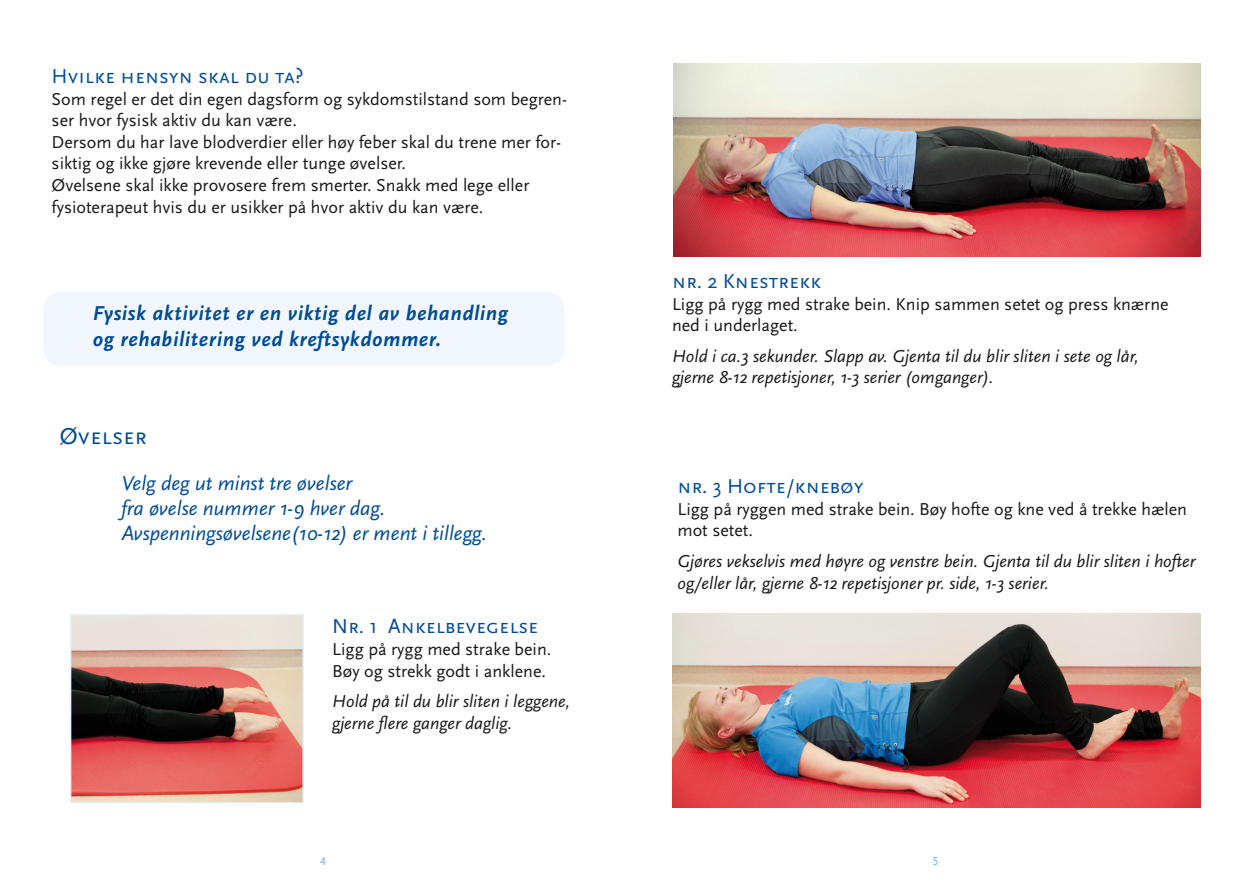
<style>
.page{position:relative;width:1259px;height:893px;background:#fff}
.page>*{position:absolute;margin:0;border:0;box-sizing:border-box;transform-origin:0 0}
.t1{font:24px "Scala Sans Caps";color:#004c93}
.t2{font:italic 21px "Scala Sans";color:#004c93}
.t3{font:italic 700 21px/25.2px "Scala Sans";letter-spacing:.03em;color:#004c93}
.t4{font:21px "Scala Sans Caps";color:#004c93}
.t5{font:18px/21.6px "Scala Sans";color:#1a171c}
.t6{font:italic 18px/21.6px "Scala Sans";color:#1a171c}
.t7{font:12px "Scala Sans LF";color:#7ab2dd}
</style>
<div class="page">
<img style="left:73px;top:617px;width:228px;height:183px">
<div style="left:70px;top:614px;width:234px;height:189px;border:2px solid #e8f1f9"></div>
<img style="left:672px;top:614px;width:528px;height:194px">
<div style="left:43px;top:292px;width:522px;height:74px;background:#f1f7fc;border-radius:18px"></div>
<img style="left:673px;top:64px;width:527px;height:192px">
<p class="t4" style="left:52px;top:65px;width:253px">Hvilke hensyn skal du ta?</p>
<p class="t5" style="left:52px;top:88px;width:517px">Som regel er det din egen dagsform og sykdomstilstand som begren&shy;ser hvor fysisk aktiv du kan være.</p>
<p class="t5" style="left:52px;top:132px;width:511px">Dersom du har lave blodverdier eller høy feber skal du trene mer for&shy;siktig og ikke gjøre krevende eller tunge øvelser.<br>Øvelsene skal ikke provosere frem smerter. Snakk med lege eller fysioterapeut hvis du er usikker på hvor aktiv du kan være.</p>
<p class="t3" style="left:93px;top:301px;width:417px">Fysisk aktivitet er en viktig del av behandling og rehabilitering ved kreftsykdommer.</p>
<p class="t1" style="left:60px;top:423px;width:89px">Øvelser</p>
<p class="t2" style="left:121px;top:471px;width:232px">Velg deg ut minst tre øvelser</p>
<p class="t2" style="left:121px;top:496px;width:265px">fra øvelse nummer 1-9 hver dag.</p>
<p class="t2" style="left:121px;top:522px;width:367px">Avspenningsøvelsene(10-12) er ment i tillegg.</p>
<p class="t4" style="left:332px;top:615px;width:207px">Nr. 1 Ankelbevegelse</p>
<p class="t5" style="left:332px;top:639px;width:221px">Ligg på rygg med strake bein.<br>Bøy og strekk godt i anklene.</p>
<p class="t6" style="left:332px;top:691px;width:240px">Hold på til du blir sliten i leggene, gjerne flere ganger daglig.</p>
<p class="t4" style="left:672px;top:270px;width:151px">nr. 2 Knestrekk</p>
<p class="t5" style="left:672px;top:293px;width:498px">Ligg på rygg med strake bein. Knip sammen setet og press knærne ned i underlaget.</p>
<p class="t6" style="left:672px;top:346px;width:468px">Hold i ca.3 sekunder. Slapp av. Gjenta til du blir sliten i sete og lår, gjerne 8-12 repetisjoner, 1-3 serier (omganger).</p>
<p class="t4" style="left:677px;top:475px;width:188px">nr. 3 Hofte/knebøy</p>
<p class="t5" style="left:677px;top:499px;width:511px">Ligg på ryggen med strake bein. Bøy hofte og kne ved å trekke hælen mot setet.</p>
<p class="t6" style="left:677px;top:551px;width:519px">Gjøres vekselvis med høyre og venstre bein. Gjenta til du blir sliten i hofter og/eller lår, gjerne 8-12 repetisjoner pr. side, 1-3 serier.</p>
<p class="t7" style="left:320px;top:854px;width:7px">45</p>
<p class="t7" style="left:932px;top:854px;width:7px">45</p>
</div>
